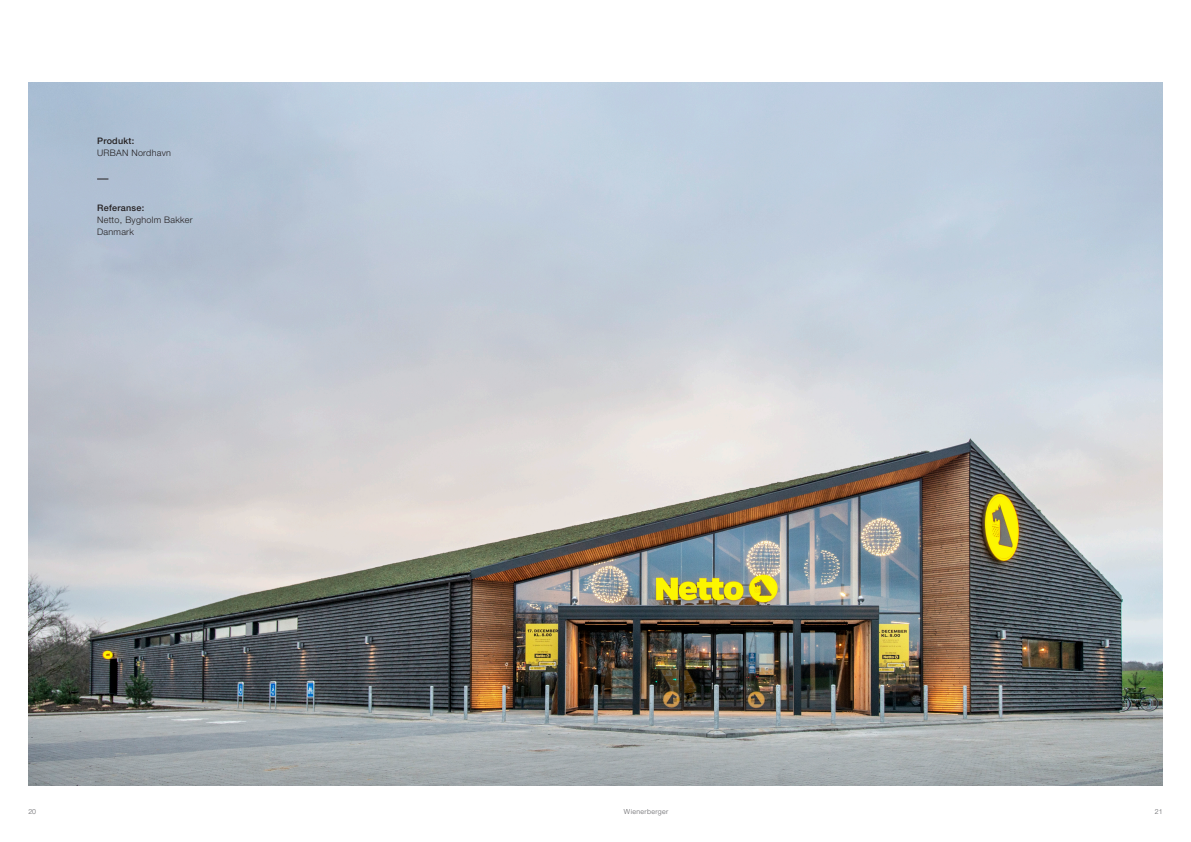
<style>
.page{position:relative;width:1191px;height:842px;background:#fff}
.page>*{position:absolute;margin:0;border:0;box-sizing:border-box;transform-origin:0 0}
.Kapitel_Head_E{font:300 9px/12px "Helvetica Neue LT Std";letter-spacing:.03em;color:#231f20}
.Kapitel_Head_E-2{font:500 9px "Helvetica Neue LT Std";letter-spacing:.03em;color:#231f20}
.t1{font:300 7px "Helvetica Neue LT Std";letter-spacing:.05em;color:#636366}
</style>
<div class="page">
<img style="left:28px;top:83px;width:1134px;height:702px">
<p class="Kapitel_Head_E-2" style="left:97px;top:135px;width:39px">Produkt:</p>
<p class="Kapitel_Head_E" style="left:97px;top:147px;width:75px">URBAN Nordhavn</p>
<p class="Kapitel_Head_E-2" style="left:97px;top:203px;width:49px">Referanse:</p>
<p class="Kapitel_Head_E" style="left:97px;top:214px;width:97px">Netto, Bygholm Bakker<br>Danmark</p>
<p class="t1" style="left:28px;top:807px;width:9px">20</p>
<p class="t1" style="left:624px;top:807px;width:46px">Wienerberger</p>
<p class="t1" style="left:1154px;top:807px;width:9px">21</p>
</div>
